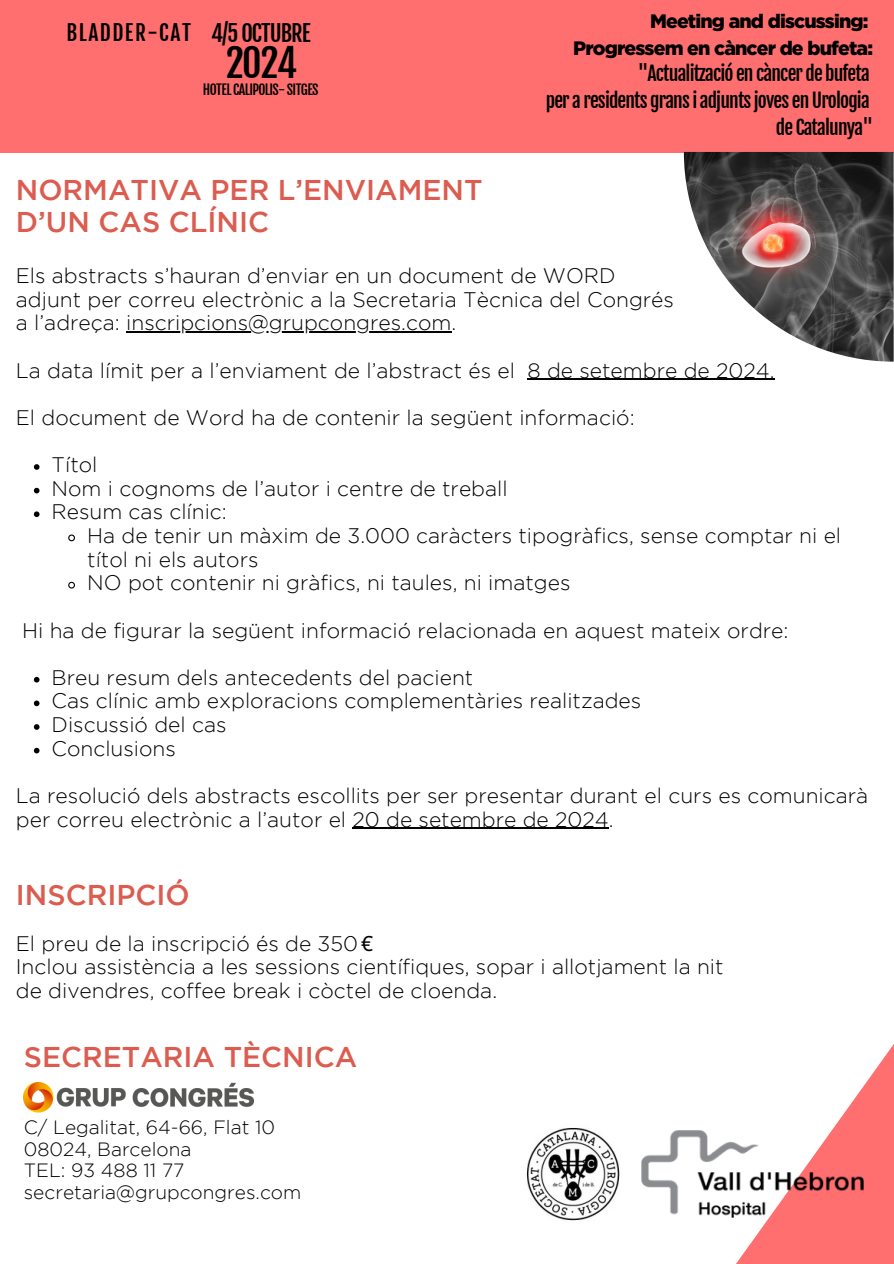
<style>
.page{position:relative;width:894px;height:1264px;background:#fff}
.page>*{position:absolute;margin:0;border:0;box-sizing:border-box;transform-origin:0 0}
.t1{font:38.1px "Fjalla One";color:#000}
.t2{font:500 28.5px/32.7px "Gotham";color:#dc5c50}
.t3{font:22.5px "Fjalla One";letter-spacing:-.045em;color:#000}
.t4{font:21.15px "Fjalla One";letter-spacing:.07em;color:#000}
.t5{font:300 21px/23.7px "Gotham";color:#000}
.t6{font:19.5px/26.7px "Fjalla One";letter-spacing:-.045em;color:#000;text-align:right}
.t7{font:300 19.2px/21.5px "Gotham";color:#000}
.t8{font:13.65px "Fjalla One";letter-spacing:-.045em;color:#000}
.s1{font-family:"Gotham";font-weight:900}
.s2{font-family:"Noto Sans";font-weight:400}
</style>
<div class="page">
<div style="left:0;top:0;width:893px;height:153px;background:#ff6f6f"></div>
<img style="left:683px;top:152px;width:210px;height:209px">
<img style="left:24px;top:1082px;width:229px;height:31px">
<svg style="left:731px;top:1045px;width:162px;height:218px"></svg>
<img style="left:527px;top:1128px;width:93px;height:93px">
<img style="left:641px;top:1130px;width:222px;height:87px">
<hr style="left:126px;top:331px;width:325px;height:1px;background:#000">
<hr style="left:527px;top:378px;width:247px;height:2px;background:#000">
<svg style="left:34px;top:464px;width:5px;height:6px"></svg>
<svg style="left:34px;top:488px;width:5px;height:5px"></svg>
<svg style="left:34px;top:511px;width:5px;height:6px"></svg>
<svg style="left:68px;top:534px;width:7px;height:8px"></svg>
<svg style="left:68px;top:581px;width:7px;height:8px"></svg>
<svg style="left:34px;top:677px;width:5px;height:5px"></svg>
<svg style="left:34px;top:700px;width:5px;height:6px"></svg>
<svg style="left:34px;top:724px;width:5px;height:5px"></svg>
<svg style="left:34px;top:747px;width:5px;height:6px"></svg>
<hr style="left:352px;top:827px;width:256px;height:1px;background:#000">
<p class="t4" style="left:66px;top:20px;width:126px">BLADDER-CAT</p>
<p class="t6" style="left:545px;top:7px;width:328px"><span class="s1">Meeting and discussing:<br>Progressem en càncer de bufeta: </span>"Actualització en càncer de bufeta<br>per a residents grans i adjunts joves en Urologia de Catalunya"</p>
<h1 class="t3" style="left:211px;top:20px;width:101px">4/5 OCTUBRE</h1>
<h3 class="t1" style="left:225px;top:39px;width:73px">2024</h3>
<h3 class="t8" style="left:203px;top:81px;width:117px">HOTEL CALIPOLIS- SITGES</h3>
<p class="t2" style="left:16px;top:175px;width:468px">NORMATIVA PER L’ENVIAMENT<br>D’UN CAS CLÍNIC</p>
<p class="t5" style="left:16px;top:265px;width:659px">Els abstracts s’hauran d’enviar en un document de WORD adjunt per correu electrònic a la Secretaria Tècnica del Congrés a l’adreça: inscripcions@grupcongres.com.</p>
<p class="t5" style="left:16px;top:359px;width:760px">La data límit per a l’enviament de l’abstract és el 8 de setembre de 2024.</p>
<p class="t5" style="left:16px;top:407px;width:620px">El document de Word ha de contenir la següent informació:</p>
<p class="t5" style="left:52px;top:454px;width:47px">Títol</p>
<h3 class="t5" style="left:52px;top:478px;width:457px">Nom i cognoms de l’autor i centre de treball</h3>
<p class="t5" style="left:52px;top:501px;width:177px">Resum cas clínic:</p>
<p class="t5" style="left:87px;top:525px;width:755px">Ha de tenir un màxim de 3.000 caràcters tipogràfics, sense comptar ni el títol ni els autors</p>
<p class="t5" style="left:87px;top:572px;width:484px">NO pot contenir ni gràfics, ni taules, ni imatges</p>
<p class="t5" style="left:22px;top:619px;width:767px">Hi ha de figurar la següent informació relacionada en aquest mateix ordre:</p>
<h3 class="t5" style="left:52px;top:667px;width:423px">Breu resum dels antecedents del pacient</h3>
<h1 class="t5" style="left:52px;top:690px;width:591px">Cas clínic amb exploracions complementàries realitzades</h1>
<h3 class="t5" style="left:52px;top:714px;width:176px">Discussió del cas</h3>
<h1 class="t5" style="left:52px;top:737px;width:126px">Conclusions</h1>
<h3 class="t5" style="left:16px;top:785px;width:853px">La resolució dels abstracts escollits per ser presentar durant el curs es comunicarà per correu electrònic a l’autor el 20 de setembre de 2024.</h3>
<p class="t2" style="left:16px;top:880px;width:175px">INSCRIPCIÓ</p>
<p class="t5" style="left:16px;top:932px;width:709px">El preu de la inscripció és de 350 <span class="s2">€<br></span>Inclou assistència a les sessions científiques, sopar i allotjament la nit de divendres, coffee break i còctel de cloenda.</p>
<h2 class="t2" style="left:24px;top:1042px;width:335px">SECRETARIA TÈCNICA</h2>
<p class="t7" style="left:24px;top:1118px;width:279px">C/ Legalitat, 64-66, Flat 10<br>08024, Barcelona<br>TEL: 93 488 11 77 secretaria@grupcongres.com</p>
</div>
